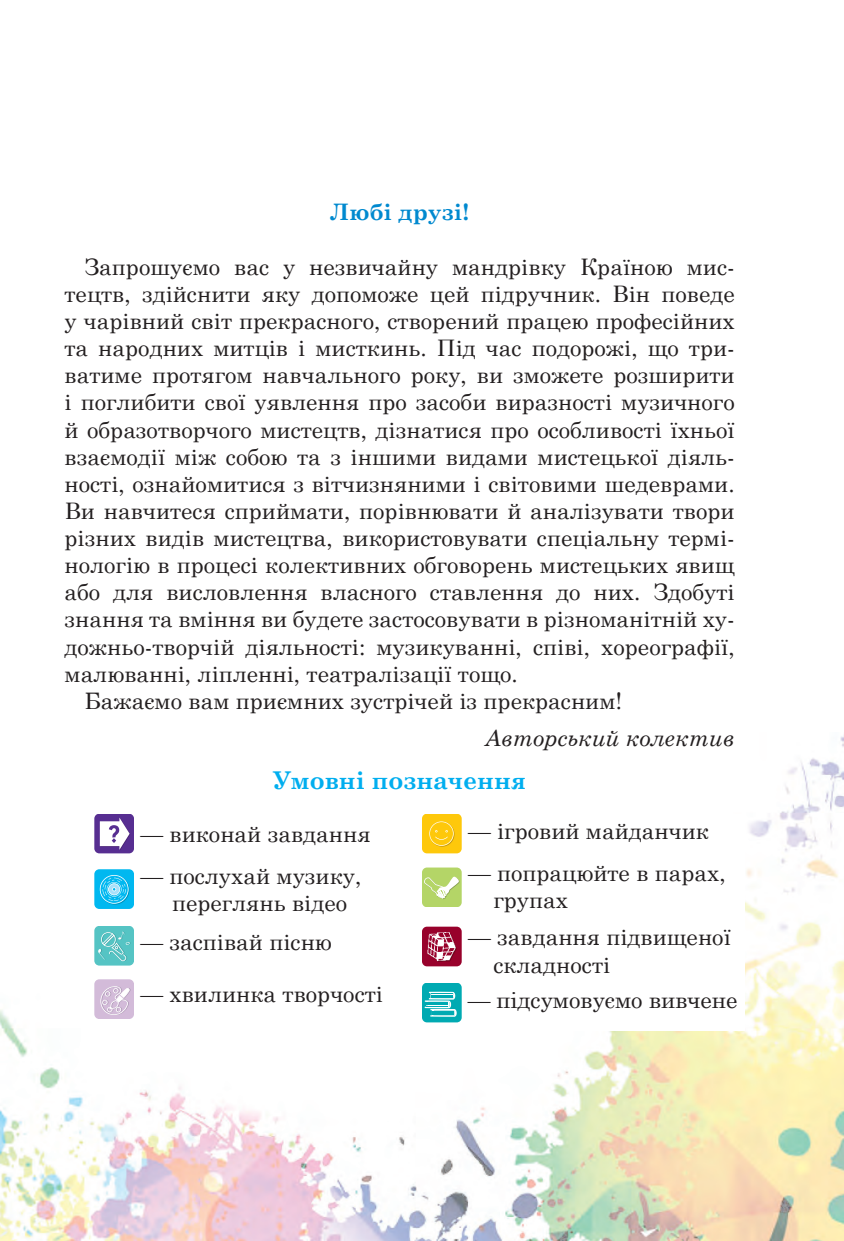
<style>
.page{position:relative;width:844px;height:1241px;background:#fff}
.page>*{position:absolute;margin:0;border:0;box-sizing:border-box;transform-origin:0 0}
.t1{font:700 24.5px "Schoolbooknk BOHDAN";color:#00aeef}
.основа_2{font:22.75px/27.1px "Schoolbooknk BOHDAN";color:#231f20}
.t2{font:22.75px "Century Schoolbook";color:#231f20}
.основа_2-2{font:italic 22.75px "Schoolbooknk BOHDAN";color:#231f20}
.основа_2-3{font:700 22.75px "Schoolbooknk BOHDAN";color:#0089cf}
</style>
<div class="page">
<img style="left:0;top:736px;width:843px;height:504px">
<svg style="left:94px;top:813px;width:40px;height:40px"></svg>
<svg style="left:94px;top:869px;width:40px;height:39px;background:#29c2f1"></svg>
<svg style="left:94px;top:925px;width:40px;height:40px;background:#69c9c9"></svg>
<svg style="left:94px;top:979px;width:40px;height:39px;background:#d7c3dc"></svg>
<div style="left:422px;top:813px;width:322px;height:217px;background:#fff"></div>
<svg style="left:422px;top:814px;width:39px;height:39px;background:#fdc917"></svg>
<svg style="left:422px;top:867px;width:39px;height:40px;background:#beda7e"></svg>
<img style="left:422px;top:926px;width:39px;height:40px">
<svg style="left:422px;top:983px;width:39px;height:39px;background:#33bac1"></svg>
<p class="основа_2-3" style="left:330px;top:198px;width:140px">Любі друзі!</p>
<p class="основа_2" style="left:64px;top:253px;width:671px;text-align:justify;text-indent:20px">Запрошуємо вас у незвичайну мандрівку Країною мис&shy;тецтв, здійснити яку допоможе цей підручник. Він поведе у чарівний світ прекрасного, створений працею професійних та народних митців і мисткинь. Під час подорожі, що три&shy;ватиме протягом навчального року, ви зможете розширити і поглибити свої уявлення про засоби виразності музичного й образотворчого мистецтв, дізнатися про особливості їхньої взаємодії між собою та з іншими видами мистецької діяль&shy;ності, ознайомитися з вітчизняними і світовими шедеврами.<br>Ви навчитеся сприймати, порівнювати й аналізувати твори різних видів мистецтва, використовувати спеціальну термі&shy;нологію в процесі колективних обговорень мистецьких явищ або для висловлення власного ставлення до них. Здобуті знання та вміння ви будете застосовувати в різноманітній ху&shy;дожньо-творчій діяльності: музикуванні, співі, хореографії, малюванні, ліпленні, театралізації тощо.</p>
<p class="основа_2" style="left:84px;top:687px;width:539px">Бажаємо вам приємних зустрічей із прекрасним!</p>
<p class="основа_2-2" style="left:485px;top:723px;width:251px">Авторcький колектив</p>
<p class="t1" style="left:273px;top:764px;width:254px">Умовні позначення</p>
<p class="основа_2" style="left:140px;top:820px;width:232px">— виконай завдання</p>
<p class="основа_2" style="left:172px;top:862px;width:191px;text-indent:-32px">— послухай музику, переглянь відео</p>
<p class="основа_2" style="left:140px;top:928px;width:193px">— заспівай пісню</p>
<p class="основа_2" style="left:140px;top:980px;width:244px">— хвилинка творчості</p>
<p class="основа_2" style="left:468px;top:817px;width:242px">— ігровий майданчик</p>
<p class="основа_2" style="left:493px;top:859px;width:234px;text-indent:-25px">— попрацюйте в парах, групах</p>
<p class="основа_2" style="left:493px;top:923px;width:239px;text-indent:-25px">— завдання підвищеної складності</p>
<p class="t2" style="left:467px;top:980px;width:271px">— підсумовуємо вивчене</p>
</div>
